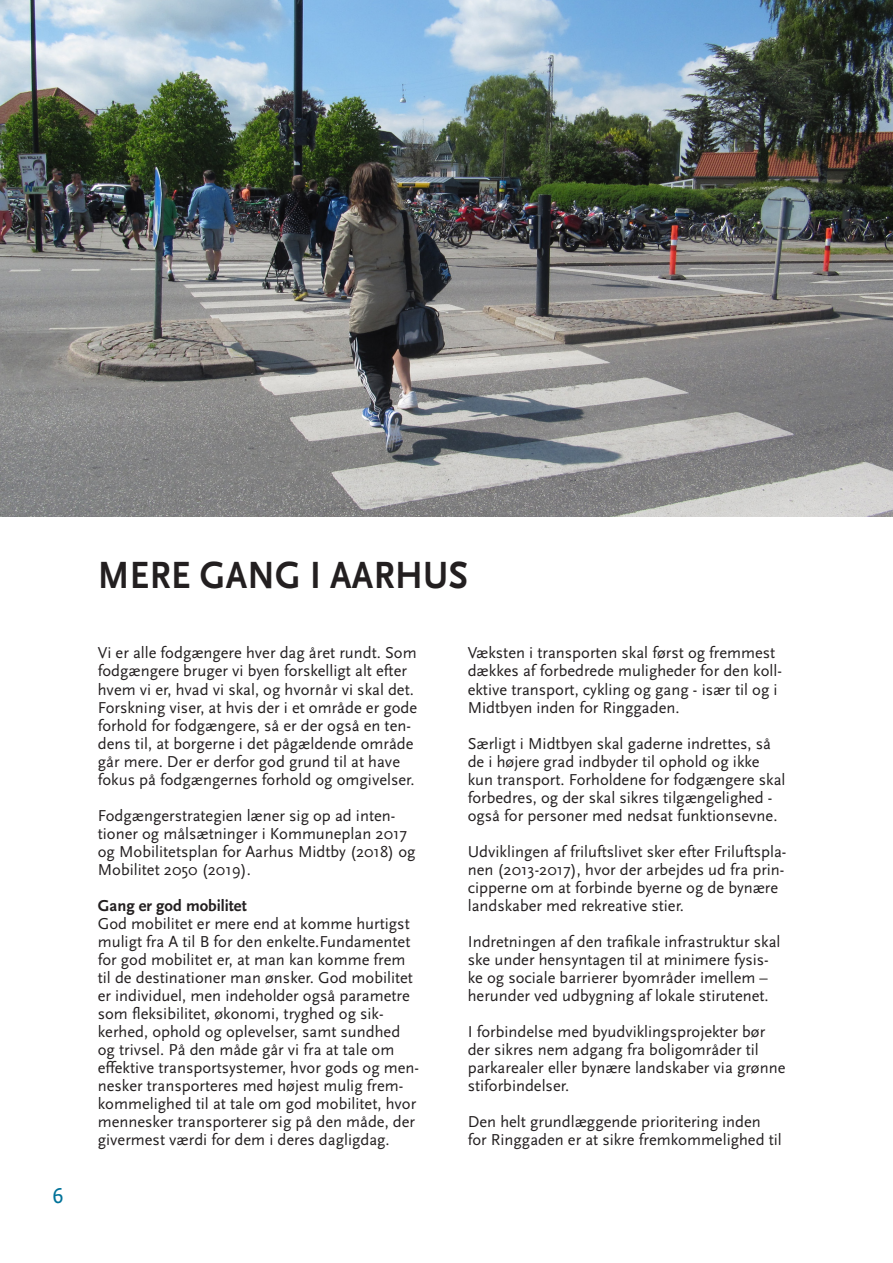
<style>
.page{position:relative;width:893px;height:1263px;background:#fff}
.page>*{position:absolute;margin:0;border:0;box-sizing:border-box;transform-origin:0 0}
.Hovedoverskrft{font:700 39.6px "Scala Sans OT";letter-spacing:.01em;color:#231f20;scale:.91 1}
.t1{font:22.5px "Scala Sans OT";color:#007299}
.brødtekst{font:16.5px/18px "Scala Sans OT";color:#231f20}
.brødtekst-2{font:700 16.5px "Scala Sans OT";color:#231f20}
</style>
<div class="page">
<img style="left:0;top:0;width:893px;height:517px">
<h2 class="t1" style="left:53px;top:1183px;width:13px">6</h2>
<p class="Hovedoverskrft" style="left:98px;top:553px;width:408px">MERE GANG I AARHUS</p>
<p class="brødtekst" style="left:98px;top:644px;width:321px">Vi er alle fodgængere hver dag året rundt. Som fodgængere bruger vi byen forskelligt alt efter hvem vi er, hvad vi skal, og hvornår vi skal det.<br>Forskning viser, at hvis der i et område er gode forhold for fodgængere, så er der også en ten&shy;dens til, at borgerne i det pågældende område går mere. Der er derfor god grund til at have fokus på fodgængernes forhold og omgivelser.</p>
<p class="brødtekst" style="left:98px;top:806px;width:319px">Fodgængerstrategien læner sig op ad inten&shy;tioner og målsætninger i Kommuneplan 2017 og Mobilitetsplan for Aarhus Midtby (2018) og Mobilitet 2050 (2019).</p>
<p class="brødtekst-2" style="left:98px;top:896px;width:150px">Gang er god mobilitet</p>
<p class="brødtekst" style="left:98px;top:914px;width:323px">God mobilitet er mere end at komme hurtigst muligt fra A til B for den enkelte.Fundamentet for god mobilitet er, at man kan komme frem til de destinationer man ønsker. God mobilitet er individuel, men indeholder også parametre som fleksibilitet, økonomi, tryghed og sik&shy;kerhed, ophold og oplevelser, samt sundhed og trivsel. På den måde går vi fra at tale om effektive transportsystemer, hvor gods og men&shy;nesker transporteres med højest mulig frem&shy;kommelighed til at tale om god mobilitet, hvor mennesker transporterer sig på den måde, der givermest værdi for dem i deres dagligdag.</p>
<p class="brødtekst" style="left:468px;top:644px;width:316px">Væksten i transporten skal først og fremmest dækkes af forbedrede muligheder for den koll&shy;ektive transport, cykling og gang - især til og i Midtbyen inden for Ringgaden.</p>
<p class="brødtekst" style="left:468px;top:734px;width:319px">Særligt i Midtbyen skal gaderne indrettes, så de i højere grad indbyder til ophold og ikke kun transport. Forholdene for fodgængere skal forbedres, og der skal sikres tilgængelighed - også for personer med nedsat funktionsevne.</p>
<p class="brødtekst" style="left:468px;top:842px;width:320px">Udviklingen af friluftslivet sker efter Friluftspla&shy;nen (2013-2017), hvor der arbejdes ud fra prin&shy;cipperne om at forbinde byerne og de bynære landskaber med rekreative stier.</p>
<p class="brødtekst" style="left:468px;top:932px;width:314px">Indretningen af den trafikale infrastruktur skal ske under hensyntagen til at minimere fysis&shy;ke og sociale barrierer byområder imellem – herunder ved udbygning af lokale stirutenet.</p>
<p class="brødtekst" style="left:468px;top:1022px;width:319px">I forbindelse med byudviklingsprojekter bør der sikres nem adgang fra boligområder til parkarealer eller bynære landskaber via grønne stiforbindelser.</p>
<p class="brødtekst" style="left:468px;top:1112px;width:316px">Den helt grundlæggende prioritering inden for Ringgaden er at sikre fremkommelighed til</p>
</div>
